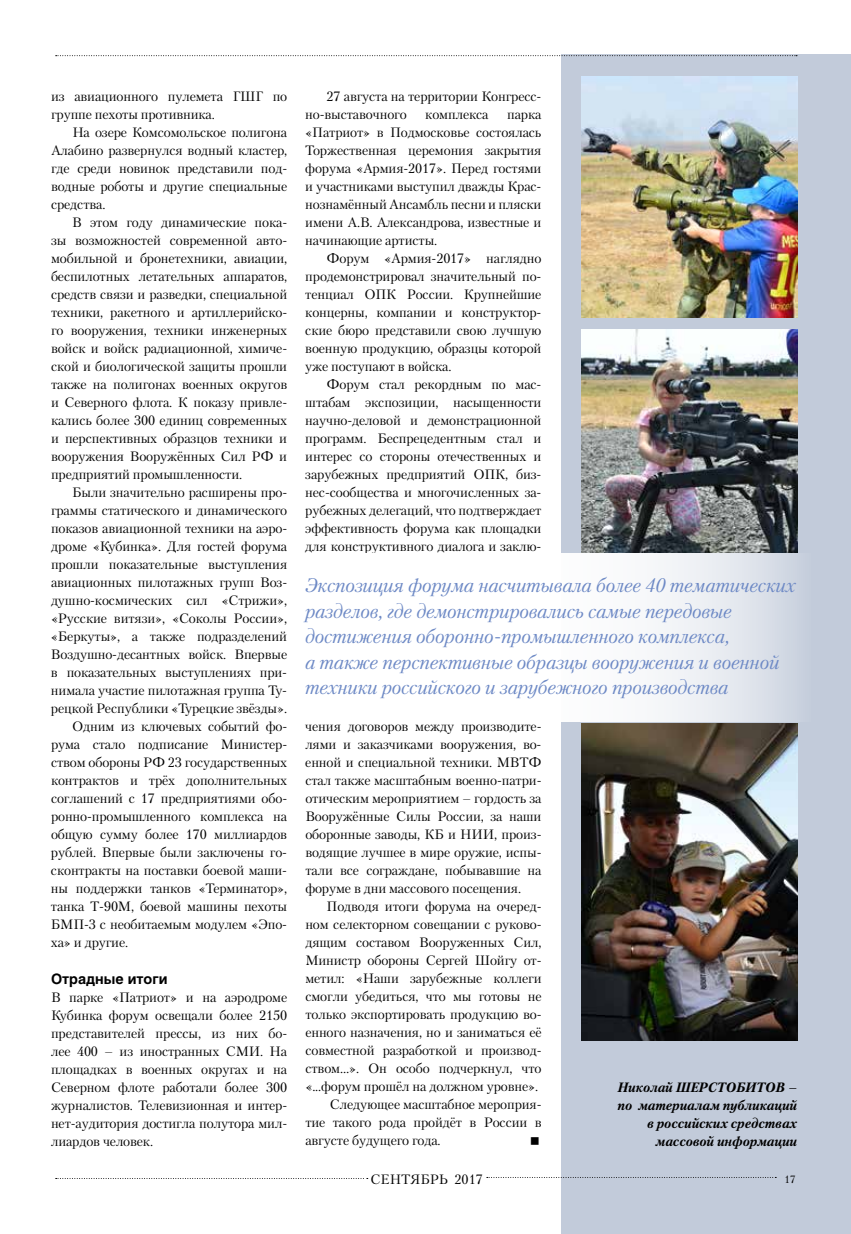
<style>
.page{position:relative;width:851px;height:1234px;background:#fff}
.page>*{position:absolute;margin:0;border:0;box-sizing:border-box;transform-origin:0 0}
.t1{font:italic 19.5px/25.5px "Petersburg C";letter-spacing:-.01em;color:#6d89c5}
.t2{font:700 14.25px "Helios C";color:#000}
.t3{font:13.5px/18px "Petersburg C";letter-spacing:-.01em;color:#000;text-align:justify}
.t4{font:italic 700 13.5px/18px "Petersburg C";letter-spacing:-.01em;color:#000;text-align:right}
.t5{font:10.5px "Petersburg C";color:#000}
</style>
<div class="page">
<div style="left:561px;top:54px;width:289px;height:1179px;background:#c2cbda"></div>
<svg style="left:56px;top:55px;width:740px;height:1px"></svg>
<svg style="left:561px;top:553px;width:234px;height:169px;background:#eef0f4"></svg>
<img style="left:581px;top:77px;width:216px;height:240px">
<img style="left:581px;top:723px;width:216px;height:317px">
<img style="left:581px;top:330px;width:216px;height:223px">
<p class="t3" style="left:51px;top:87px;width:238px">из авиационного пулемета ГШГ по группе пехоты противника.</p>
<p class="t3" style="left:51px;top:123px;width:238px;text-indent:21px">На озере Комсомольское полигона Алабино развернулся водный кластер, где среди новинок представили под&shy;водные роботы и другие специальные средства.</p>
<p class="t3" style="left:51px;top:213px;width:238px;text-indent:21px">В этом году динамические пока&shy;зы возможностей современной авто&shy;мобильной и бронетехники, авиации, беспилотных летательных аппаратов, средств связи и разведки, специальной техники, ракетного и артиллерийско&shy;го вооружения, техники инженерных войск и войск радиационной, химиче&shy;ской и биологической защиты прошли также на полигонах военных округов и Северного флота. К показу привле&shy;кались более 300 единиц современных и перспективных образцов техники и вооружения Вооружённых Сил Р Ф и предприятий промышленности.</p>
<p class="t3" style="left:72px;top:483px;width:216px">Были значительно расширены про-</p>
<p class="t3" style="left:51px;top:501px;width:238px">граммы статического и динамического</p>
<p class="t3" style="left:51px;top:519px;width:238px">показов авиационной техники на аэро-</p>
<p class="t3" style="left:51px;top:537px;width:238px">дроме «Кубинка».Для гостей форума</p>
<p class="t3" style="left:51px;top:555px;width:238px">прошли показательные выступления</p>
<p class="t3" style="left:51px;top:573px;width:238px">авиационных пилотажных групп Воз-</p>
<p class="t3" style="left:51px;top:591px;width:238px">душно-космических сил «Стрижи»,</p>
<p class="t3" style="left:51px;top:609px;width:238px">«Русские витязи», «Соколы России»,</p>
<p class="t3" style="left:51px;top:627px;width:238px">«Беркуты», а также подразделений</p>
<p class="t3" style="left:51px;top:645px;width:238px">Воздушно-десантных войск. Впервые</p>
<p class="t3" style="left:51px;top:663px;width:238px">в показательных выступлениях при-</p>
<p class="t3" style="left:51px;top:681px;width:238px">нимала участие пилотажная группа Ту-</p>
<p class="t3" style="left:51px;top:699px;width:236px">рецкой Республики «Турецкие звёзды».</p>
<p class="t3" style="left:72px;top:717px;width:216px">Одним из ключевых событий фо-</p>
<p class="t3" style="left:51px;top:735px;width:238px">рума стало подписание Министер-</p>
<p class="t3" style="left:51px;top:753px;width:238px">ством обороны Р Ф 23 государственных</p>
<p class="t3" style="left:51px;top:771px;width:238px">контрактов и трёх дополнительных</p>
<p class="t3" style="left:51px;top:789px;width:238px">соглашений с 17 предприятиями обо-</p>
<p class="t3" style="left:51px;top:807px;width:238px">ронно-промышленного комплекса на</p>
<p class="t3" style="left:51px;top:825px;width:238px">общую сумму более 170 миллиардов</p>
<p class="t3" style="left:51px;top:843px;width:238px">рублей. Впервые были заключены го-</p>
<p class="t3" style="left:51px;top:861px;width:238px">сконтракты на поставки боевой маши-</p>
<p class="t3" style="left:51px;top:879px;width:238px">ны поддержки танков «Терминатор»,</p>
<p class="t3" style="left:51px;top:897px;width:238px">танка Т-90М, боевой машины пехоты</p>
<p class="t3" style="left:51px;top:915px;width:238px">БМП-3 с необитаемым модулем «Эпо-</p>
<p class="t3" style="left:51px;top:933px;width:77px">ха» и другие.</p>
<p class="t2" style="left:51px;top:969px;width:118px">Отрадные итоги</p>
<p class="t3" style="left:51px;top:987px;width:238px">В парке «Патриот» и на аэродроме Кубинка форум освещали более 2150 представителей прессы, из них бо&shy;лее 400 – из иностранных СМИ.Н</p>
<p class="t3" style="left:51px;top:1041px;width:238px;text-indent:230px">а площадках в военных округах и на Северном флоте работали более 300 журналистов. Телевизионная и интер&shy;нет-аудитория достигла полутора мил&shy;лиардов человек.</p>
<p class="t3" style="left:305px;top:87px;width:238px;text-indent:21px">27 августа на территории Конгресс&shy;но-выставочного</p>
<p class="t3" style="left:305px;top:105px;width:238px;text-indent:202px">парка «Патриот» в Подмосковье состоялась Торжественная церемония закрытия форума «Армия-2017». Перед гостями и участниками выступил дважды Крас&shy;нознамённый Ансамбль песни и пляски имени А. В.Александрова, известные и начинающие артисты.</p>
<p class="t3" style="left:305px;top:249px;width:238px;text-indent:21px">Форум «Армия-2017» наглядно продемонстрировал значительный по&shy;тенциал О ПК России. Крупнейшие концерны, компании и конструктор&shy;ские бюро представили свою лучшую военную продукцию, образцы которой уже поступают в войска.</p>
<p class="t3" style="left:305px;top:375px;width:238px;text-indent:21px">Форум стал рекордным по мас&shy;штабам экспозиции, насыщенности научно-деловой и демонстрационной программ. Беспрецедентным стал и интерес со стороны отечественных и зарубежных предприятий О ПК, биз&shy;нес-сообщества и многочисленных за&shy;рубежных делегаций, что подтверждает эффективность форума как площадки для конструктивного диалога и заклю-</p>
<p class="t3" style="left:425px;top:105px;width:65px">комплекса</p>
<p class="t1" style="left:305px;top:572px;width:492px">Экспозиция форума насчитывала более 40 тематических разделов, где демонстрировались самые передовые достижения оборонно-промышленного комплекса,<br>а также перспективные образцы вооружения и военной техники российского и зарубежного производства</p>
<p class="t3" style="left:305px;top:717px;width:238px">чения договоров между производите&shy;лями и заказчиками вооружения, во&shy;енной и специальной техники. МВТФ стал также масштабным военно-патри&shy;отическим мероприятием – гордость за Вооружённые Силы России, за наши оборонные заводы, КБ и НИИ</p>
<p class="t3" style="left:305px;top:825px;width:238px;text-indent:189px">, произ&shy;водящие лучшее в мире оружие, испы&shy;тали все сограждане, побывавшие на форуме в дни массового посещения.</p>
<p class="t3" style="left:326px;top:897px;width:216px">Подводя итоги форума на очеред-</p>
<p class="t3" style="left:305px;top:915px;width:238px">ном селекторном совещании с руково-</p>
<p class="t3" style="left:305px;top:933px;width:238px">дящим составом Вооруженных Сил,</p>
<p class="t3" style="left:305px;top:951px;width:238px">Министр обороны Сергей Шойгу от-</p>
<p class="t3" style="left:305px;top:969px;width:238px">метил: «Наши зарубежные коллеги</p>
<p class="t3" style="left:305px;top:987px;width:238px">смогли убедиться, что мы готовы не</p>
<p class="t3" style="left:305px;top:1005px;width:238px">только экспортировать продукцию во-</p>
<p class="t3" style="left:305px;top:1023px;width:238px">енного назначения, но и заниматься её</p>
<p class="t3" style="left:305px;top:1041px;width:238px">совместной разработкой и производ-</p>
<p class="t3" style="left:305px;top:1059px;width:238px">ством…».Он особо подчеркнул, что</p>
<p class="t3" style="left:305px;top:1077px;width:233px">«...форум прошёл на должном уровне».</p>
<p class="t3" style="left:330px;top:1095px;width:213px">Следующее масштабное мероприя-</p>
<p class="t3" style="left:305px;top:1113px;width:238px">тие такого рода пройдёт в России в</p>
<p class="t3" style="left:305px;top:1131px;width:135px">августе будущего года.</p>
<p class="t3" style="left:370px;top:1169px;width:114px">СЕНТЯБРЬ 2017</p>
<p class="t4" style="left:617px;top:1077px;width:181px">Николай ШЕРСТОБИТОВ – по материалам публикаций в российских средствах массовой информации</p>
<p class="t5" style="left:784px;top:1172px;width:13px">17</p>
</div>
